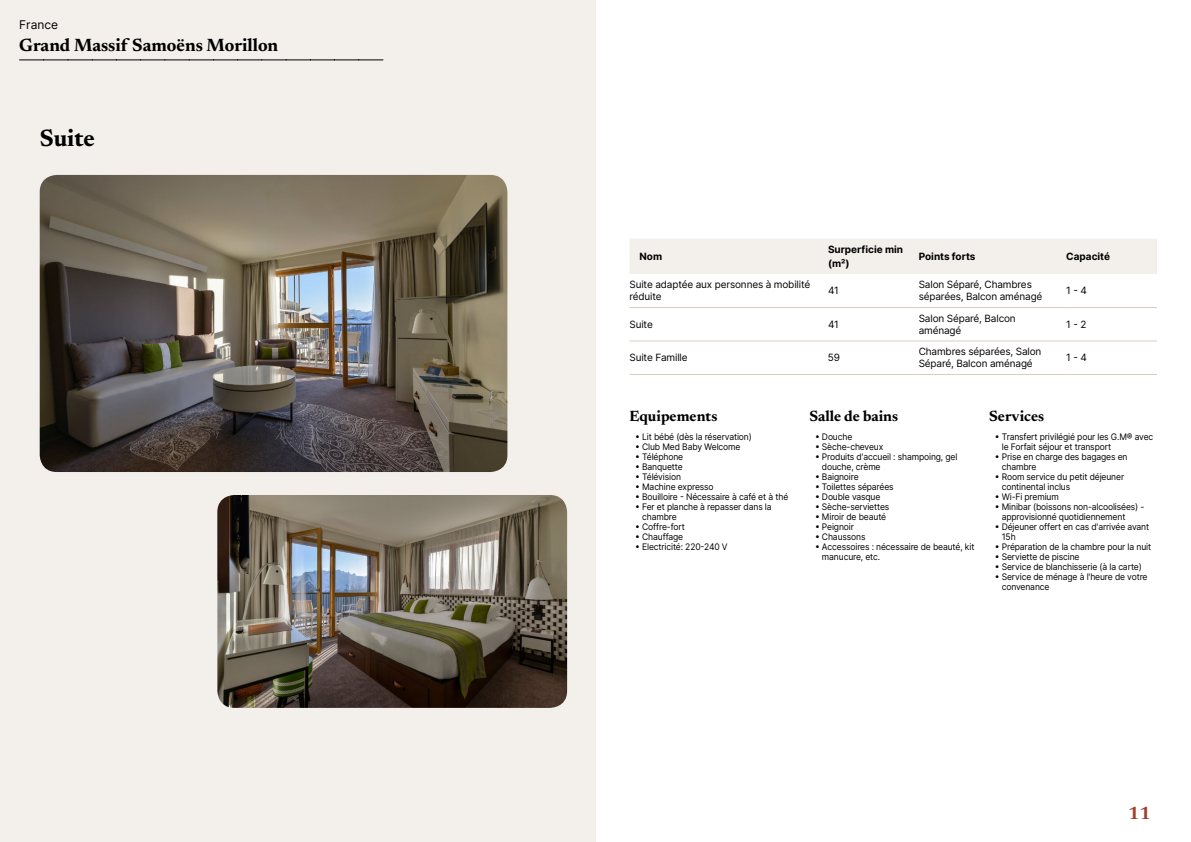
<style>
.page{position:relative;width:1191px;height:842px;background:#fff}
.page>*{position:absolute;margin:0;border:0;box-sizing:border-box;transform-origin:0 0}
.t1{font:700 24px "Newsreader 24 pt";color:#000}
.t2{font:700 18px "Newsreader 24 pt";color:#000}
.t3{font:700 18px "Newsreader 24 pt";color:#9d432c}
.t4{font:700 15px "Newsreader 24 pt";color:#000}
.t5{font:12px "Inter";color:#000}
.t6{font:10px/12px "Inter";letter-spacing:-.015em;color:#000}
.t7{font:700 10px/14px "Inter";color:#000}
.t8{font:9px/10px "Inter";letter-spacing:-.015em;color:#000;scale:.95 1}
</style>
<div class="page">
<div style="left:0;top:0;width:595px;height:842px;background:#f3f0ec"></div>
<img style="left:40px;top:175px;width:467px;height:297px">
<img style="left:217px;top:495px;width:350px;height:213px">
<svg style="left:20px;top:60px;width:363px;height:1px"></svg>
<div style="left:630px;top:239px;width:527px;height:35px;background:#f3f0ec"></div>
<hr style="left:629px;top:307px;width:199px;height:1px;background:#d7cdc1">
<hr style="left:828px;top:307px;width:90px;height:1px;background:#d7cdc1">
<hr style="left:918px;top:307px;width:148px;height:1px;background:#d7cdc1">
<hr style="left:1066px;top:307px;width:91px;height:1px;background:#d7cdc1">
<hr style="left:629px;top:340px;width:199px;height:1px;background:#d7cdc1">
<hr style="left:828px;top:340px;width:90px;height:1px;background:#d7cdc1">
<hr style="left:918px;top:340px;width:148px;height:1px;background:#d7cdc1">
<hr style="left:1066px;top:340px;width:91px;height:1px;background:#d7cdc1">
<hr style="left:629px;top:374px;width:199px;height:1px;background:#d7cdc1">
<hr style="left:828px;top:374px;width:90px;height:1px;background:#d7cdc1">
<hr style="left:918px;top:374px;width:148px;height:1px;background:#d7cdc1">
<hr style="left:1066px;top:374px;width:91px;height:1px;background:#d7cdc1">
<h3 class="t5" style="left:19px;top:15px;width:40px">France</h3>
<h2 class="t2" style="left:19px;top:32px;width:260px">Grand Massif Samoëns Morillon</h2>
<h1 class="t1" style="left:40px;top:121px;width:57px">Suite</h1>
<p class="t7" style="left:639px;top:249px;width:24px">Nom</p>
<p class="t7" style="left:828px;top:242px;width:77px">Surperficie min (m²)</p>
<p class="t7" style="left:918px;top:249px;width:58px">Points forts</p>
<p class="t7" style="left:1066px;top:249px;width:45px">Capacité</p>
<p class="t6" style="left:629px;top:279px;width:182px">Suite adaptée aux personnes à mobilité réduite</p>
<p class="t6" style="left:828px;top:285px;width:12px">41</p>
<p class="t6" style="left:918px;top:279px;width:125px">Salon Séparé, Chambres séparées, Balcon aménagé</p>
<p class="t6" style="left:1066px;top:285px;width:22px">1 - 4</p>
<p class="t6" style="left:629px;top:318px;width:25px">Suite</p>
<p class="t6" style="left:828px;top:318px;width:12px">41</p>
<p class="t6" style="left:918px;top:312px;width:98px">Salon Séparé, Balcon aménagé</p>
<p class="t6" style="left:1066px;top:318px;width:22px">1 - 2</p>
<p class="t6" style="left:629px;top:351px;width:60px">Suite Famille</p>
<p class="t6" style="left:828px;top:351px;width:14px">59</p>
<p class="t6" style="left:918px;top:345px;width:124px">Chambres séparées, Salon<br>Séparé, Balcon aménagé</p>
<p class="t6" style="left:1066px;top:351px;width:22px">1 - 4</p>
<h3 class="t4" style="left:629px;top:406px;width:89px">Equipements</h3>
<p class="t8" style="left:635px;top:431px;width:124px">• Lit bébé (dès la réservation)</p>
<p class="t8" style="left:635px;top:441px;width:112px">• Club Med Baby Welcome</p>
<p class="t8" style="left:635px;top:451px;width:52px">• Téléphone</p>
<p class="t8" style="left:635px;top:461px;width:52px">• Banquette</p>
<p class="t8" style="left:635px;top:471px;width:50px">• Télévision</p>
<p class="t8" style="left:635px;top:481px;width:84px">• Machine expresso</p>
<p class="t8" style="left:635px;top:491px;width:163px">• Bouilloire - Nécessaire à café et à thé</p>
<p class="t8" style="left:642px;top:501px;width:138px;text-indent:-7px">• Fer et planche à repasser dans la chambre</p>
<p class="t8" style="left:635px;top:521px;width:54px">• Coffre-fort</p>
<p class="t8" style="left:635px;top:531px;width:52px">• Chauffage</p>
<p class="t8" style="left:635px;top:541px;width:99px">• Electricité: 220-240 V</p>
<h3 class="t4" style="left:809px;top:406px;width:90px">Salle de bains</h3>
<p class="t8" style="left:815px;top:431px;width:41px">• Douche</p>
<p class="t8" style="left:815px;top:441px;width:73px">• Sèche-cheveux</p>
<p class="t8" style="left:822px;top:451px;width:144px;text-indent:-7px">• Produits d'accueil : shampoing, gel douche, crème</p>
<p class="t8" style="left:815px;top:471px;width:47px">• Baignoire</p>
<p class="t8" style="left:815px;top:481px;width:84px">• Toilettes séparées</p>
<p class="t8" style="left:815px;top:491px;width:70px">• Double vasque</p>
<p class="t8" style="left:815px;top:501px;width:80px">• Sèche-serviettes</p>
<p class="t8" style="left:815px;top:511px;width:76px">• Miroir de beauté</p>
<p class="t8" style="left:815px;top:521px;width:43px">• Peignoir</p>
<p class="t8" style="left:815px;top:531px;width:55px">• Chaussons</p>
<p class="t8" style="left:822px;top:541px;width:162px;text-indent:-7px">• Accessoires : nécessaire de beauté, kit manucure, etc.</p>
<h3 class="t4" style="left:989px;top:406px;width:57px">Services</h3>
<p class="t8" style="left:1001px;top:431px;width:161px;text-indent:-7px">• Transfert privilégié pour les G.M® avec le Forfait séjour et transport</p>
<p class="t8" style="left:1001px;top:451px;width:134px;text-indent:-7px">• Prise en charge des bagages en chambre</p>
<p class="t8" style="left:1001px;top:471px;width:130px;text-indent:-7px">• Room service du petit déjeuner continental inclus</p>
<p class="t8" style="left:994px;top:491px;width:69px">• Wi-Fi premium</p>
<p class="t8" style="left:1001px;top:501px;width:152px;text-indent:-7px">• Minibar (boissons non-alcoolisées) - approvisionné quotidiennement</p>
<p class="t8" style="left:1001px;top:521px;width:157px;text-indent:-7px">• Déjeuner offert en cas d'arrivée avant<br>15h</p>
<p class="t8" style="left:994px;top:541px;width:166px">• Préparation de la chambre pour la nuit</p>
<p class="t8" style="left:994px;top:551px;width:91px">• Serviette de piscine</p>
<p class="t8" style="left:994px;top:561px;width:156px">• Service de blanchisserie (à la carte)</p>
<p class="t8" style="left:1001px;top:571px;width:155px;text-indent:-7px">• Service de ménage à l'heure de votre convenance</p>
<h2 class="t3" style="left:1128px;top:800px;width:24px">11</h2>
</div>
